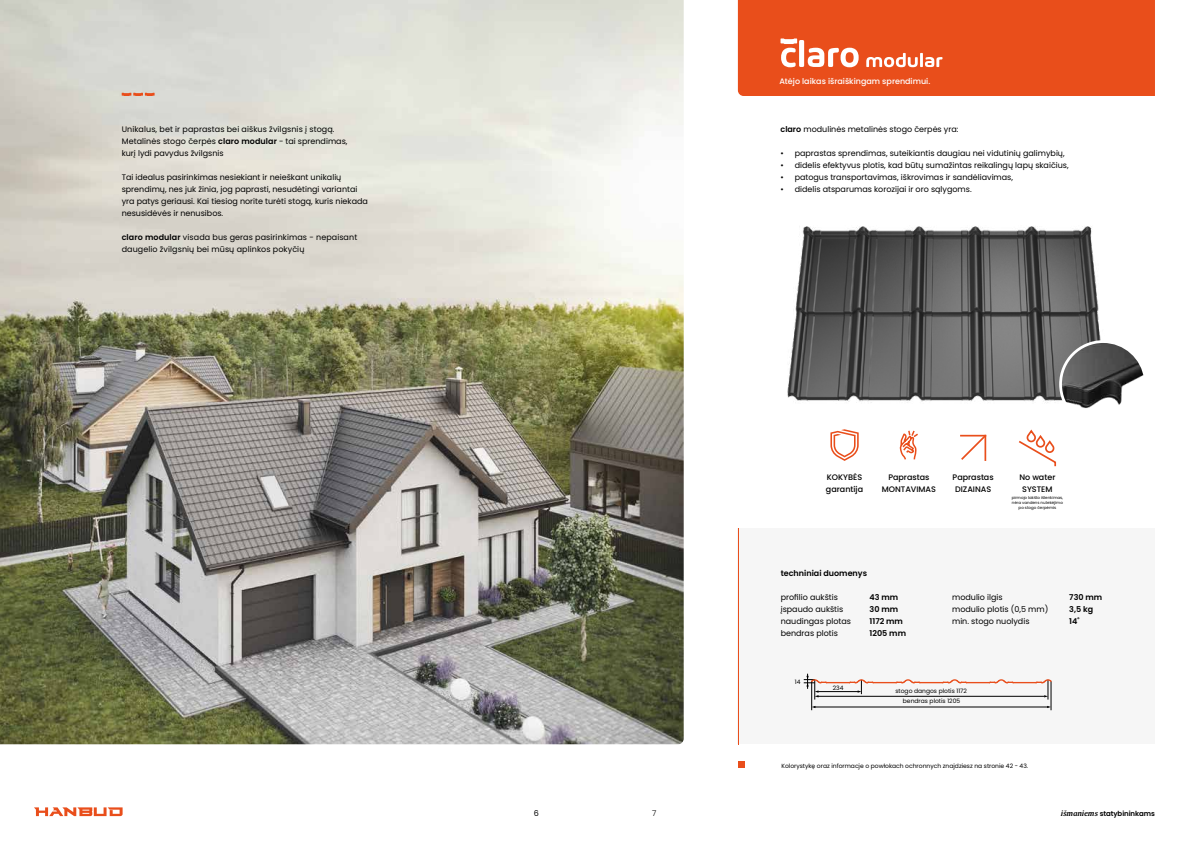
<style>
.page{position:relative;width:1191px;height:842px;background:#fff}
.page>*{position:absolute;margin:0;border:0;box-sizing:border-box;transform-origin:0 0}
.t1{font:8px/12px "Poppins";color:#000}
.t2{font:500 8px/12px "Poppins";color:#000;text-align:center}
.t3{font:600 8px/12px "Poppins";color:#000}
.t4{font:500 8px "Poppins";color:#fff}
.t5{font:300 8px "Poppins";color:#000}
.t6{font:600 7px "Poppins";letter-spacing:-.01em;color:#000}
.t7{font:6px "Poppins";color:#000}
.t8{font:4px/4.8px "Poppins";color:#000;text-align:center}
.s1{font-weight:600}
.s2{font-family:"Adonis";font-weight:700;font-style:italic;font-size:8px}
</style>
<div class="page">
<svg style="left:34px;top:807px;width:89px;height:9px"></svg>
<img style="left:0;top:0;width:683px;height:744px">
<div style="left:738px;top:528px;width:417px;height:216px;background:#f6f6f6"></div>
<hr style="left:738px;top:528px;width:1px;height:216px;background:#e94e1b">
<img style="left:787px;top:226px;width:314px;height:177px">
<svg style="left:830px;top:429px;width:28px;height:32px"></svg>
<svg style="left:1018px;top:429px;width:39px;height:38px"></svg>
<svg style="left:899px;top:430px;width:19px;height:30px"></svg>
<div style="left:738px;top:761px;width:6px;height:7px;background:#e94e1b"></div>
<svg style="left:122px;top:93px;width:33px;height:3px"></svg>
<svg style="left:960px;top:434px;width:27px;height:27px"></svg>
<div style="left:1059px;top:340px;width:88px;height:88px;background:#fff;border-radius:50%"></div>
<img style="left:1062px;top:343px;width:82px;height:65px">
<div style="left:738px;top:0;width:417px;height:96px;background:#e94e1b"></div>
<svg style="left:803px;top:674px;width:249px;height:36px"></svg>
<p class="t1" style="left:122px;top:123px;width:227px">Unikalus, bet ir paprastas bei aiškus žvilgsnis į stogą.<br>Metalinės stogo čerpės <span class="s1">claro modular</span> - tai sprendimas, kurį lydi pavydus žvilgsnis</p>
<p class="t1" style="left:122px;top:171px;width:248px">Tai idealus pasirinkimas nesiekiant ir neieškant unikalių sprendimų, nes juk žinia, jog paprasti, nesudėtingi variantai yra patys geriausi. Kai tiesiog norite turėti stogą, kuris niekada nesusidėvės ir nenusibos.</p>
<p class="t1" style="left:122px;top:231px;width:237px"><span class="s1">claro modular</span> visada bus geras pasirinkimas - nepaisant daugelio žvilgsnių bei mūsų aplinkos pokyčių</p>
<p class="t4" style="left:779px;top:77px;width:152px">Atėjo laikas išraiškingam sprendimui.</p>
<p class="t1" style="left:780px;top:123px;width:179px"><span class="s1">claro</span> modulinės metalinės stogo čerpės yra:</p>
<p class="t1" style="left:780px;top:147px;width:286px">• paprastas sprendimas, suteikiantis daugiau nei vidutinių galimybių,</p>
<p class="t1" style="left:780px;top:159px;width:290px">• didelis efektyvus plotis, kad būtų sumažintas reikalingų lapų skaičius,</p>
<p class="t1" style="left:780px;top:171px;width:234px">• patogus transportavimas, iškrovimas ir sandėliavimas,</p>
<p class="t1" style="left:780px;top:183px;width:193px">• didelis atsparumas korozijai ir oro sąlygoms.</p>
<p class="t2" style="left:826px;top:471px;width:39px;text-align:left">KOKYBĖS garantija</p>
<p class="t2" style="left:881px;top:471px;width:56px">Paprastas<br>MONTAVIMAS</p>
<p class="t2" style="left:952px;top:471px;width:43px">Paprastas<br>DIZAINAS</p>
<p class="t2" style="left:1019px;top:471px;width:37px">No water<br>SYSTEM</p>
<p class="t8" style="left:1011px;top:495px;width:53px">pirmojo lakšto išlenkimas, nėra vandens nutekėjimo po stogo čerpėmis</p>
<p class="t3" style="left:780px;top:567px;width:88px">techniniai duomenys</p>
<p class="t1" style="left:780px;top:591px;width:72px">profilio aukštis įspaudo aukštis naudingas plotas bendras plotis</p>
<p class="t3" style="left:869px;top:591px;width:38px">43 mm<br>30 mm<br>1172 mm<br>1205 mm</p>
<p class="t3" style="left:1069px;top:591px;width:35px">730 mm<br>3,5 kg<br>14˚</p>
<p class="t1" style="left:952px;top:591px;width:98px">modulio ilgis<br>modulio plotis (0,5 mm) min. stogo nuolydis</p>
<p class="t7" style="left:795px;top:678px;width:7px">14</p>
<p class="t7" style="left:832px;top:684px;width:12px">234</p>
<p class="t7" style="left:895px;top:687px;width:73px">stogo dangos plotis 1172</p>
<p class="t7" style="left:903px;top:698px;width:59px">bendras plotis 1205</p>
<p class="t7" style="left:781px;top:762px;width:248px">Kolorystykę oraz informacje o powłokach ochronnych znajdziesz na stronie 42 - 43.</p>
<p class="t1" style="left:534px;top:807px;width:7px">6</p>
<p class="t5" style="left:652px;top:809px;width:6px">7</p>
<p class="t6" style="left:1060px;top:809px;width:96px"><span class="s2">išmaniems</span> statybininkams</p>
</div>
